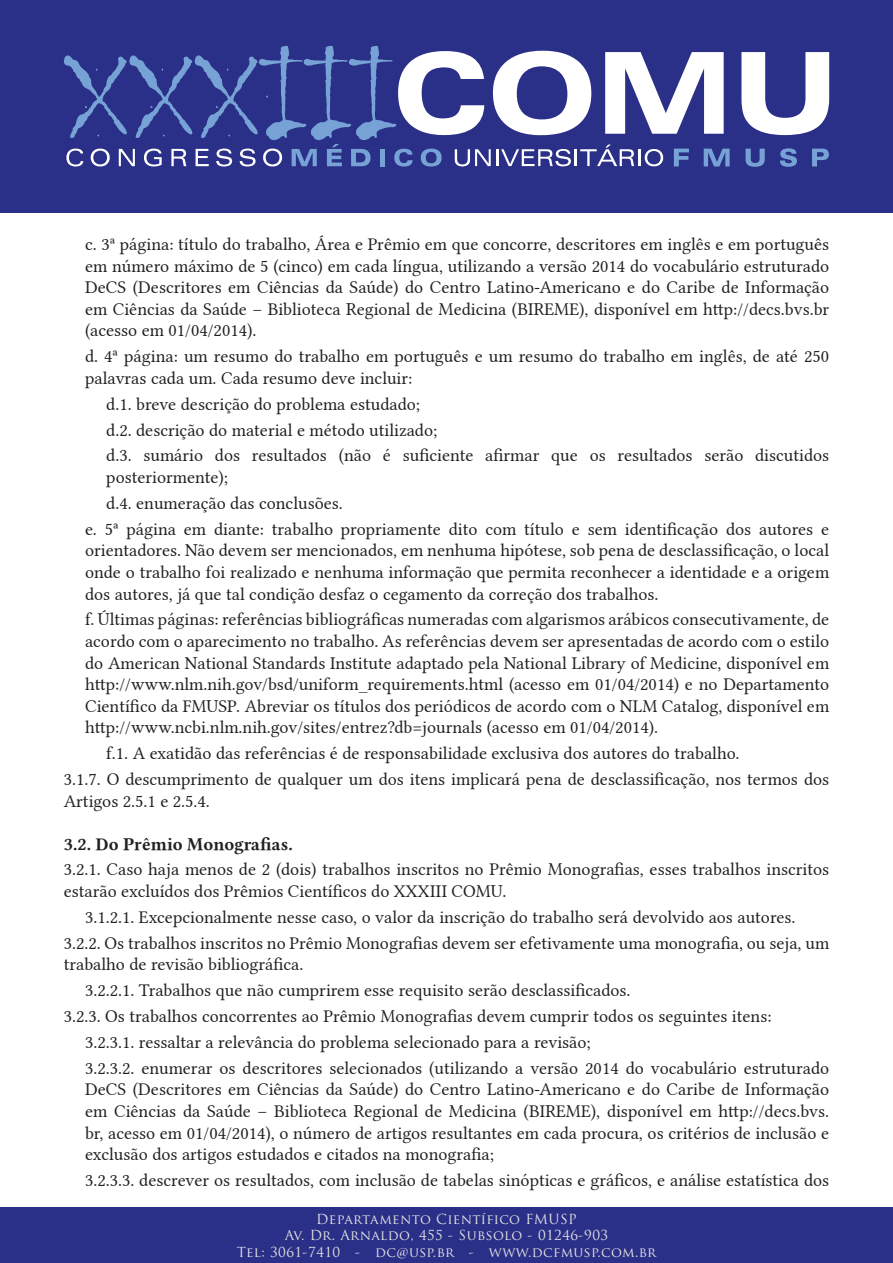
<style>
.page{position:relative;width:893px;height:1263px;background:#fff}
.page>*{position:absolute;margin:0;border:0;box-sizing:border-box;transform-origin:0 0}
.t1{font:18px/21.6px "Linux Libertine G";color:#231f20}
.t2{font:18px "Linux Libertine GB";color:#231f20}
.t3{font:13.5px/16.2px "Trajan Pro";letter-spacing:.03em;color:#e5e5e5;text-align:center}
</style>
<div class="page">
<div style="left:0;top:1208px;width:893px;height:55px;background:#2a2f87"></div>
<div style="left:0;top:0;width:893px;height:213px;background:#2a2f87"></div>
<svg style="left:741px;top:52px;width:88px;height:83px"></svg>
<svg style="left:746px;top:149px;width:19px;height:18px"></svg>
<svg style="left:780px;top:148px;width:17px;height:19px"></svg>
<svg style="left:812px;top:149px;width:17px;height:17px"></svg>
<svg style="left:64px;top:46px;width:666px;height:121px"></svg>
<p class="t1" style="left:85px;top:233px;width:746px;text-align:justify">c. 3ª página: título do trabalho, Área e Prêmio em que concorre, descritores em inglês e em português em número máximo de 5 (cinco) em cada língua, utilizando a versão 2014 do vocabulário estruturado DeCS (Descritores em Ciências da Saúde) do Centro Latino-Americano e do Caribe de Informação em Ciências da Saúde – Biblioteca Regional de Medicina (BIREME), disponível em http://decs.bvs.br (acesso em 01/04/2014).</p>
<p class="t1" style="left:85px;top:346px;width:746px">d. 4ª página: um resumo do trabalho em português e um resumo do trabalho em inglês, de até 250 palavras cada um. Cada resumo deve incluir:</p>
<p class="t1" style="left:106px;top:393px;width:315px">d.1. breve descrição do problema estudado;</p>
<p class="t1" style="left:106px;top:419px;width:333px">d.2. descrição do material e método utilizado;</p>
<p class="t1" style="left:106px;top:445px;width:724px">d.3. sumário dos resultados (não é suficiente afirmar que os resultados serão discutidos posteriormente);</p>
<p class="t1" style="left:106px;top:492px;width:238px">d.4. enumeração das conclusões.</p>
<p class="t1" style="left:85px;top:518px;width:746px;text-align:justify">e. 5ª página em diante: trabalho propriamente dito com título e sem identificação dos autores e orientadores. Não devem ser mencionados, em nenhuma hipótese, sob pena de desclassificação, o local onde o trabalho foi realizado e nenhuma informação que permita reconhecer a identidade e a origem dos autores, já que tal condição desfaz o cegamento da correção dos trabalhos.</p>
<p class="t1" style="left:85px;top:609px;width:746px;text-align:justify">f. Últimas páginas: referências bibliográficas numeradas com algarismos arábicos consecutivamente, de acordo com o aparecimento no trabalho. As referências devem ser apresentadas de acordo com o estilo do American National Standards Institute adaptado pela National Library of Medicine, disponível em http://www.nlm.nih.gov/bsd/uniform_requirements.html (acesso em 01/04/2014) e no Departamento Científico da FMUSP. Abreviar os títulos dos periódicos de acordo com o NLM Catalog, disponível em http://www.ncbi.nlm.nih.gov/sites/entrez?db=journals (acesso em 01/04/2014).</p>
<p class="t1" style="left:106px;top:743px;width:635px">f.1. A exatidão das referências é de responsabilidade exclusiva dos autores do trabalho.</p>
<p class="t1" style="left:64px;top:768px;width:767px">3.1.7. O descumprimento de qualquer um dos itens implicará pena de desclassificação, nos termos dos<br>Artigos 2.5.1 e 2.5.4.</p>
<p class="t2" style="left:64px;top:831px;width:230px">3.2. Do Prêmio Monografias.</p>
<p class="t1" style="left:64px;top:859px;width:767px">3.2.1. Caso haja menos de 2 (dois) trabalhos inscritos no Prêmio Monografias, esses trabalhos inscritos estarão excluídos dos Prêmios Científicos do XXXIII COMU.</p>
<p class="t1" style="left:85px;top:906px;width:712px">3.1.2.1. Excepcionalmente nesse caso, o valor da inscrição do trabalho será devolvido aos autores.</p>
<p class="t1" style="left:64px;top:932px;width:767px">3.2.2. Os trabalhos inscritos no Prêmio Monografias devem ser efetivamente uma monografia, ou seja, um trabalho de revisão bibliográfica.</p>
<p class="t1" style="left:85px;top:979px;width:547px">3.2.2.1. Trabalhos que não cumprirem esse requisito serão desclassificados.</p>
<p class="t1" style="left:64px;top:1005px;width:709px">3.2.3. Os trabalhos concorrentes ao Prêmio Monografias devem cumprir todos os seguintes itens:</p>
<p class="t1" style="left:85px;top:1031px;width:507px">3.2.3.1. ressaltar a relevância do problema selecionado para a revisão;</p>
<p class="t1" style="left:85px;top:1057px;width:746px;text-align:justify">3.2.3.2. enumerar os descritores selecionados (utilizando a versão 2014 do vocabulário estruturado DeCS (Descritores em Ciências da Saúde) do Centro Latino-Americano e do Caribe de Informação em Ciências da Saúde – Biblioteca Regional de Medicina (BIREME), disponível em http://decs.bvs. br, acesso em 01/04/2014), o número de artigos resultantes em cada procura, os critérios de inclusão e exclusão dos artigos estudados e citados na monografia;</p>
<p class="t1" style="left:85px;top:1169px;width:746px">3.2.3.3. descrever os resultados, com inclusão de tabelas sinópticas e gráficos, e análise estatística dos</p>
<p class="t3" style="left:237px;top:1211px;width:421px">Departamento Científico FMUSP<br>Av. Dr. Arnaldo, 455 - Subsolo - 01246-903<br>Tel: 3061-7410 - dc@usp.br - www.dcfmusp.com.br</p>
</div>
